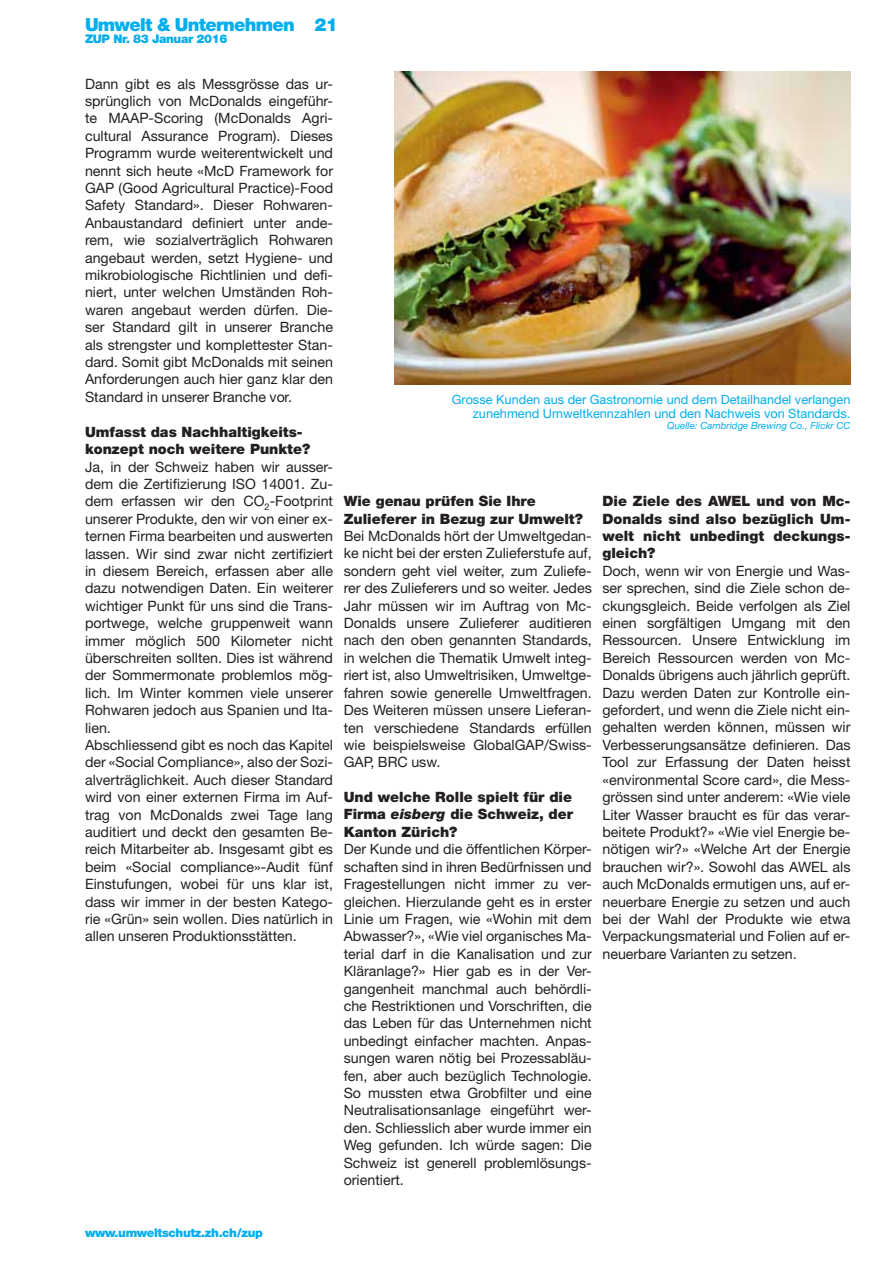
<style>
.page{position:relative;width:893px;height:1263px;background:#fff}
.page>*{position:absolute;margin:0;border:0;box-sizing:border-box;transform-origin:0 0}
.t1{font:900 18px "Helvetica Neue LT Std";letter-spacing:-.04em;color:#00aeef}
.t2{font:14.25px/17.4px "Helvetica Neue LT Std";color:#231f20;text-align:justify}
.t3{font:900 14.25px/17.4px "Helvetica Neue LT Std";color:#231f20}
.t4{font:12.75px/13.5px "Helvetica Neue LT Std";color:#00aeef;text-align:right}
.t5{font:900 12px "Helvetica Neue LT Std";letter-spacing:-.03em;color:#00aeef}
.t6{font:italic 9.75px "Helvetica Neue LT Std";color:#00aeef}
.s1{font-style:italic}
</style>
<div class="page">
<img style="left:394px;top:71px;width:456px;height:313px">
<p class="t1" style="left:85px;top:18px;width:254px">Umwelt &amp; Unternehmen 21</p>
<p class="t5" style="left:85px;top:35px;width:144px">ZUP Nr. 83 Januar 2016</p>
<p class="t2" style="left:85px;top:75px;width:250px">Dann gibt es als Messgrösse das ur&shy;sprünglich von McDonalds eingeführ&shy;te MAAP-Scoring (McDonalds Agri&shy;cultural Assurance Program). Dieses Programm wurde weiterentwickelt und nennt sich heute «McD Framework for GAP (Good Agricultural Practice)-Food Safety Standard». Dieser Rohwaren-Anbaustandard definiert unter ande&shy;rem, wie sozialverträglich Rohwaren angebaut werden, setzt Hygiene- und mikrobiologische Richtlinien und defi&shy;niert, unter welchen Umständen Roh&shy;waren angebaut werden dürfen. Die&shy;ser Standard gilt in unserer Branche als strengster und komplettester Stan&shy;dard. Somit gibt McDonalds mit seinen Anforderungen auch hier ganz klar den Standard in unserer Branche vor.</p>
<p class="t3" style="left:85px;top:424px;width:227px">Umfasst das Nachhaltigkeits&shy;konzept noch weitere Punkte?</p>
<p class="t2" style="left:85px;top:458px;width:250px;text-align:left">Ja, in der Schweiz haben wir ausser&shy;dem die Zertifizierung ISO 14001. Zu&shy;dem erfassen wir den CO<sub>2</sub>-Footprint unserer Produkte, den wir von einer ex&shy;ternen Firma bearbeiten und auswerten lassen. Wir sind zwar nicht zertifiziert in diesem Bereich, erfassen aber alle dazu notwendigen Daten. Ein weiterer wichtiger Punkt für uns sind die Trans&shy;portwege, welche gruppenweit wann immer möglich 500 Kilometer nicht überschreiten sollten. Dies ist während der Sommermonate problemlos mög&shy;lich. Im Winter kommen viele unserer Rohwaren jedoch aus Spanien und Ita&shy;lien.<br>Abschliessend gibt es noch das Kapitel der «Social Compliance», also der Sozi&shy;alverträglichkeit. Auch dieser Standard wird von einer externen Firma im Auf&shy;trag von McDonalds zwei Tage lang auditiert und deckt den gesamten Be&shy;reich Mitarbeiter ab. Insgesamt gibt es beim «Social compliance»-Audit fünf Einstufungen, wobei für uns klar ist, dass wir immer in der besten Katego&shy;rie «Grün» sein wollen. Dies natürlich in allen unseren Produktionsstätten.</p>
<p class="t4" style="left:452px;top:393px;width:400px">Grosse Kunden aus der Gastronomie und dem Detailhandel verlangen zunehmend Umweltkennzahlen und den Nachweis von Standards.</p>
<p class="t6" style="left:667px;top:422px;width:185px">Quelle: Cambridge Brewing Co., Flickr CC</p>
<p class="t3" style="left:344px;top:494px;width:241px">Wie genau prüfen Sie Ihre<br>Zulieferer in Bezug zur Umwelt?</p>
<p class="t2" style="left:344px;top:527px;width:250px">Bei McDonalds hört der Umweltgedan&shy;ke nicht bei der ersten Zulieferstufe auf, sondern geht viel weiter, zum Zuliefe&shy;rer des Zulieferers und so weiter. Jedes Jahr müssen wir im Auftrag von Mc-Donalds unsere Zulieferer auditieren nach den oben genannten Standards, in welchen die Thematik Umwelt integ&shy;riert ist, also Umweltrisiken, Umweltge&shy;fahren sowie generelle Umweltfragen.<br>Des Weiteren müssen unsere Lieferan&shy;ten verschiedene Standards erfüllen wie beispielsweise GlobalGAP/Swiss-GAP, BRC usw.</p>
<p class="t3" style="left:344px;top:790px;width:231px;text-align:justify">Und welche Rolle spielt für die Firma <span class="s1">eisberg</span> die Schweiz, der Kanton Zürich?</p>
<p class="t2" style="left:344px;top:840px;width:250px">Der Kunde und die öffentlichen Körper&shy;schaften sind in ihren Bedürfnissen und Fragestellungen nicht immer zu ver&shy;gleichen. Hierzulande geht es in erster Linie um Fragen, wie «Wohin mit dem Abwasser?», «Wie viel organisches Ma&shy;terial darf in die Kanalisation und zur Kläranlage?» Hier gab es in der Ver&shy;gangenheit manchmal auch behördli&shy;che Restriktionen und Vorschriften, die das Leben für das Unternehmen nicht unbedingt einfacher machten. Anpas&shy;sungen waren nötig bei Prozessabläu&shy;fen, aber auch bezüglich Technologie.<br>So mussten etwa Grobfilter und eine Neutralisationsanlage eingeführt wer&shy;den. Schliesslich aber wurde immer ein Weg gefunden. Ich würde sagen: Die Schweiz ist generell problemlösungs&shy;orientiert.</p>
<p class="t3" style="left:602px;top:494px;width:250px;text-align:justify">Die Ziele des AWEL und von Mc-Donalds sind also bezüglich Um&shy;welt nicht unbedingt deckungs&shy;gleich?</p>
<p class="t2" style="left:602px;top:562px;width:250px">Doch, wenn wir von Energie und Was&shy;ser sprechen, sind die Ziele schon de&shy;ckungsgleich. Beide verfolgen als Ziel einen sorgfältigen Umgang mit den Ressourcen. Unsere Entwicklung im Bereich Ressourcen werden von Mc-Donalds übrigens auch jährlich geprüft.<br>Dazu werden Daten zur Kontrolle ein&shy;gefordert, und wenn die Ziele nicht ein&shy;gehalten werden können, müssen wir Verbesserungsansätze definieren. Das Tool zur Erfassung der Daten heisst «environmental Score card», die Mess&shy;grössen sind unter anderem: «Wie viele Liter Wasser braucht es für das verar&shy;beitete Produkt?» «Wie viel Energie be&shy;nötigen wir?» «Welche Art der Energie brauchen wir?». Sowohl das AWEL als auch McDonalds ermutigen uns, auf er&shy;neuerbare Energie zu setzen und auch bei der Wahl der Produkte wie etwa Verpackungsmaterial und Folien auf er&shy;neuerbare Varianten zu setzen.</p>
<p class="t5" style="left:85px;top:1228px;width:179px">www.umweltschutz.zh.ch/zup</p>
</div>
